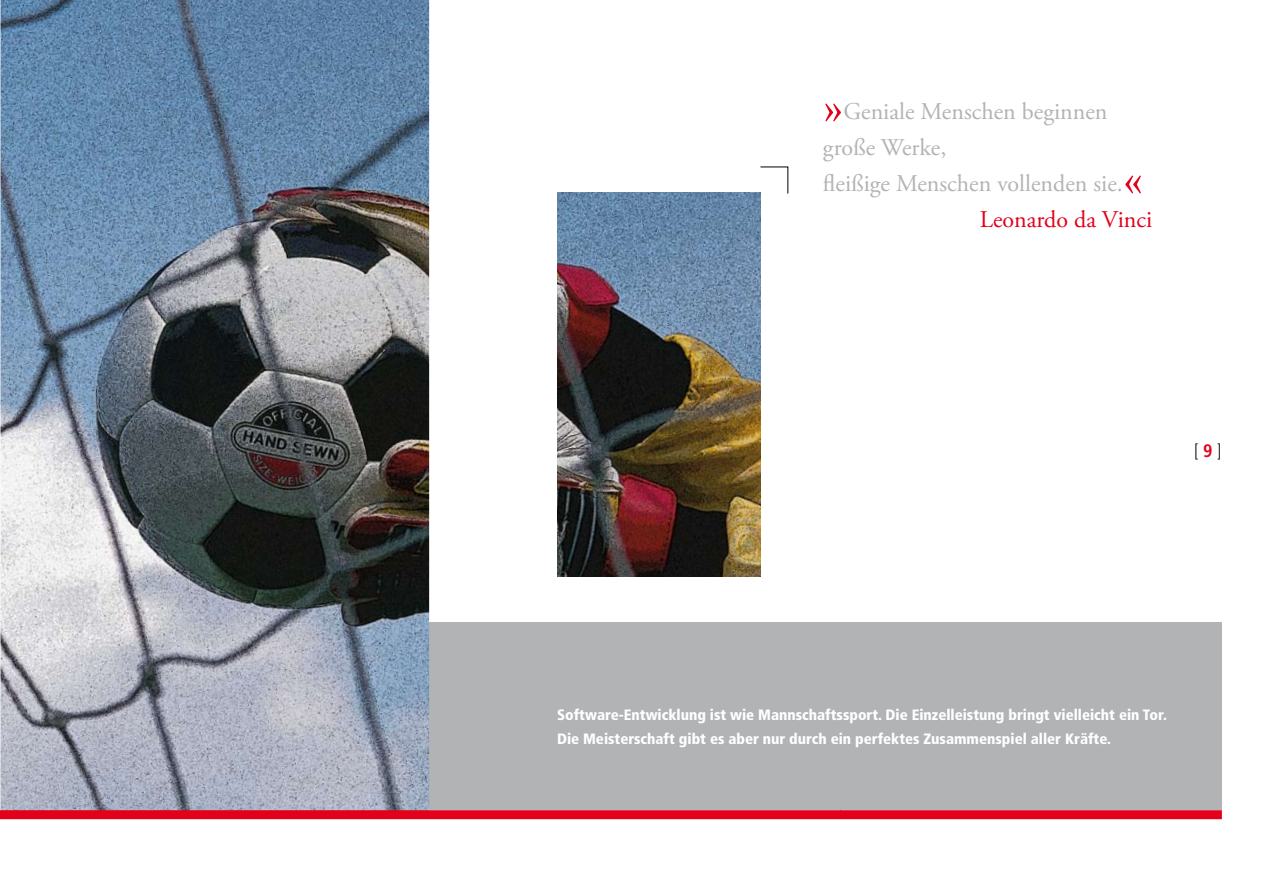
<style>
.page{position:relative;width:1263px;height:893px;background:#fff}
.page>*{position:absolute;margin:0;border:0;box-sizing:border-box;transform-origin:0 0}
.t1{font:54px "Adobe Garamond Pro";color:#e2001a}
.t2{font:24px/36px "Adobe Garamond Pro";color:#b1b3b4}
.t3{font:24px "Adobe Garamond Pro";color:#e2001a}
.t4{font:300 condensed 18px "Frutiger";color:#000}
.t5{font:900 condensed 15px/24px "Frutiger";color:#fff}
.s1{font-weight:700;color:#e2001a}
</style>
<div class="page">
<div style="left:0;top:623px;width:1222px;height:187px;background:#b1b3b4"></div>
<svg style="left:760px;top:166px;width:28px;height:28px"></svg>
<img style="left:557px;top:192px;width:203px;height:384px">
<img style="left:0;top:0;width:429px;height:810px">
<div style="left:0;top:810px;width:1222px;height:9px;background:#e2001a"></div>
<h2 class="t2" style="left:823px;top:94px;width:301px;text-indent:20px">Geniale Menschen beginnen große Werke,<br>fleißige Menschen vollenden sie.</h2>
<h1 class="t1" style="left:823px;top:74px;width:22px">»</h1>
<h1 class="t1" style="left:1123px;top:146px;width:22px">«</h1>
<h2 class="t3" style="left:980px;top:205px;width:174px">Leonardo da Vinci</h2>
<p class="t4" style="left:1194px;top:441px;width:29px">[<span class="s1">9</span>]</p>
<p class="t5" style="left:557px;top:703px;width:611px">Software-Entwicklung ist wie Mannschaftssport. Die Einzelleistung bringt vielleicht ein Tor.<br>Die Meisterschaft gibt es aber nur durch ein perfektes Zusammenspiel aller Kräfte.</p>
</div>
